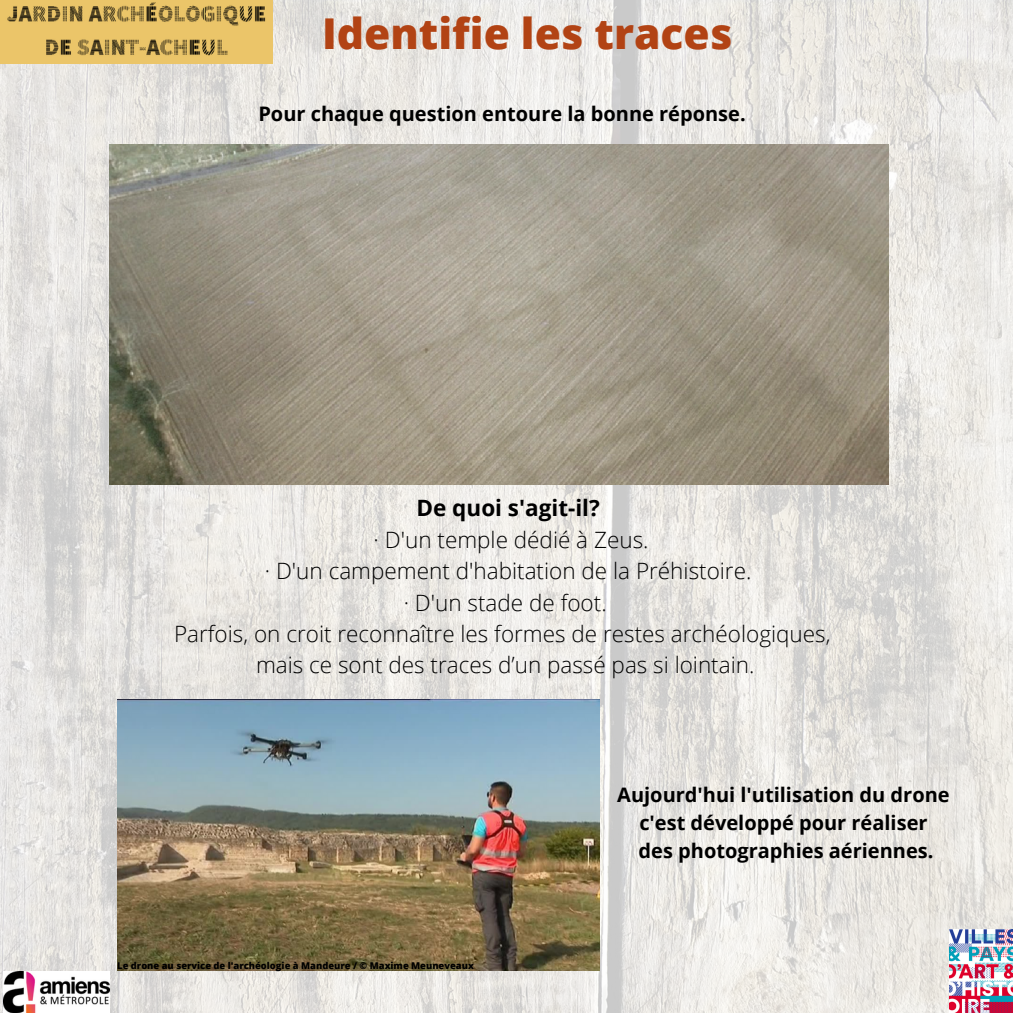
<style>
.page{position:relative;width:1013px;height:1013px;background:#fff}
.page>*{position:absolute;margin:0;border:0;box-sizing:border-box;transform-origin:0 0}
.t1{font:800 42.5px "Open Sans";color:#b24314}
.t2{font:300 22.5px "Open Sans";color:#000}
.t3{font:700 22.5px "Open Sans";color:#000}
.t4{font:700 20px/28px "Open Sans";color:#000;text-align:center}
.t5{font:800 9.38px "Open Sans";color:#000}
</style>
<div class="page">
<img style="left:0;top:0;width:1012px;height:1012px">
<img style="left:0;top:0;width:273px;height:64px">
<img style="left:949px;top:929px;width:63px;height:83px">
<img style="left:3px;top:971px;width:106px;height:41px">
<img style="left:110px;top:144px;width:778px;height:341px">
<img style="left:117px;top:700px;width:482px;height:271px">
<h1 class="t1" style="left:322px;top:3px;width:412px">Identifie les traces</h1>
<p class="t4" style="left:258px;top:99px;width:489px">Pour chaque question entoure la bonne réponse.</p>
<p class="t3" style="left:416px;top:492px;width:185px">De quoi s'agit-il?</p>
<p class="t2" style="left:373px;top:523px;width:276px">· D'un temple dédié à Zeus.</p>
<p class="t2" style="left:265px;top:555px;width:488px">· D'un campement d'habitation de la Préhistoire.</p>
<p class="t2" style="left:404px;top:586px;width:204px">· D'un stade de foot.</p>
<p class="t2" style="left:174px;top:618px;width:658px">Parfois, on croit reconnaître les formes de restes archéologiques,</p>
<p class="t2" style="left:256px;top:649px;width:500px">mais ce sont des traces d’un passé pas si lointain.</p>
<p class="t5" style="left:117px;top:958px;width:358px">Le drone au service de l'archéologie à Mandeure / © Maxime Meuneveaux</p>
<p class="t4" style="left:617px;top:780px;width:334px">Aujourd'hui l'utilisation du drone c'est développé pour réaliser<br>des photographies aériennes.</p>
</div>
